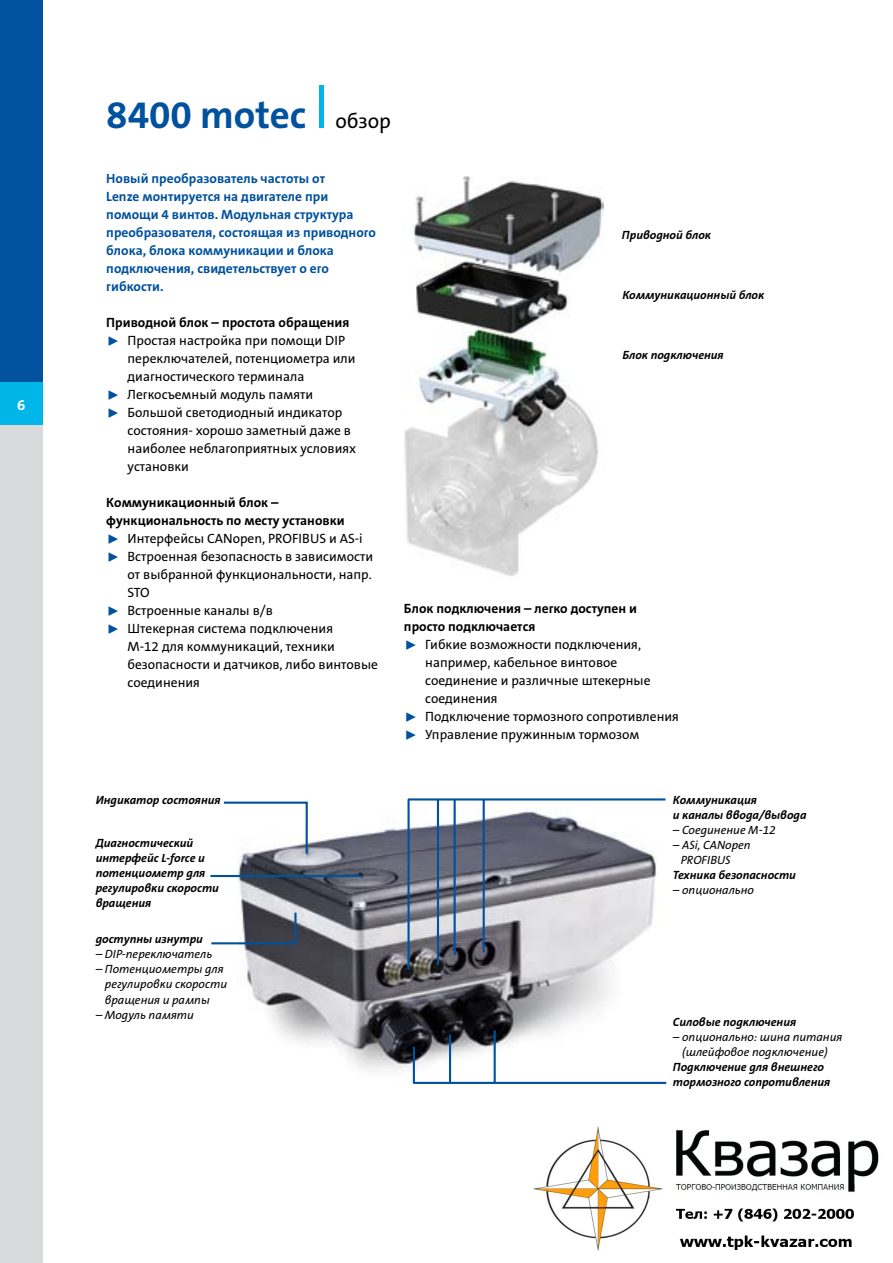
<style>
.page{position:relative;width:893px;height:1263px;background:#fff}
.page>*{position:absolute;margin:0;border:0;box-sizing:border-box;transform-origin:0 0}
.t1{font:700 39px "The Sans Cyr B7";color:#00519e}
.t2{font:21px "The Sans Cyr B5";color:#000}
.t3{font:700 15px "The Sans Cyr B7";color:#fff}
.t4{font:13.5px "The Sans Cyr B5";color:#000}
.t5{font:700 13.5px/18px "The Sans Cyr B7";color:#00519e}
.t6{font:700 13.5px/18px "The Sans Cyr B7";color:#000}
.t7{font:italic 700 12px/15px "The Sans Cyr B7";color:#000}
.t8{font:italic 12px/15px "The Sans Cyr B5";color:#000}
.s1{font-family:"The Sans Expert";color:#00519e}
</style>
<div class="page">
<div style="left:0;top:0;width:43px;height:383px;background:#00519e"></div>
<div style="left:0;top:425px;width:43px;height:838px;background:#d9dadb"></div>
<div style="left:0;top:383px;width:43px;height:42px;background:#00b6e8"></div>
<div style="left:319px;top:85px;width:5px;height:43px;background:#00b6e8"></div>
<img style="left:404px;top:176px;width:200px;height:400px">
<img style="left:237px;top:808px;width:430px;height:276px">
<hr style="left:483px;top:799px;width:2px;height:153px;background:#00519e">
<hr style="left:454px;top:799px;width:2px;height:156px;background:#00519e">
<hr style="left:437px;top:799px;width:2px;height:166px;background:#00519e">
<hr style="left:407px;top:799px;width:3px;height:170px;background:#00519e">
<hr style="left:408px;top:798px;width:257px;height:2px;background:#00519e">
<hr style="left:210px;top:875px;width:152px;height:2px;background:#00519e">
<hr style="left:413px;top:1047px;width:2px;height:37px;background:#00519e">
<hr style="left:449px;top:1034px;width:2px;height:50px;background:#00519e">
<hr style="left:494px;top:1030px;width:2px;height:54px;background:#00519e">
<hr style="left:414px;top:1082px;width:252px;height:2px;background:#00519e">
<svg style="left:223px;top:801px;width:86px;height:55px"></svg>
<svg style="left:211px;top:910px;width:87px;height:35px"></svg>
<img style="left:533px;top:1126px;width:346px;height:125px">
<p class="t3" style="left:17px;top:396px;width:10px">6</p>
<h1 class="t1" style="left:106px;top:93px;width:202px">8400 motec</h1>
<h2 class="t2" style="left:335px;top:109px;width:57px">обзор</h2>
<p class="t5" style="left:106px;top:169px;width:271px">Новый преобразователь частоты от<br>Lenze монтируется на двигателе при помощи 4 винтов. Модульная структура преобразователя, состоящая из приводного блока, блока коммуникации и блока подключения, свидетельствует о его гибкости.</p>
<p class="t6" style="left:106px;top:313px;width:245px">Приводной блок – простота обращения</p>
<p class="t4" style="left:106px;top:333px;width:240px"><span class="s1">˘</span> Простая настройка при помощи DIP</p>
<p class="t4" style="left:128px;top:351px;width:230px">переключателей, потенциометра или</p>
<p class="t4" style="left:128px;top:369px;width:178px">диагностического терминала</p>
<p class="t4" style="left:106px;top:387px;width:208px"><span class="s1">˘</span> Легкосъемный модуль памяти</p>
<p class="t4" style="left:106px;top:405px;width:238px"><span class="s1">˘</span> Большой светодиодный индикатор</p>
<p class="t4" style="left:128px;top:423px;width:225px">состояния- хорошо заметный даже в</p>
<p class="t4" style="left:128px;top:441px;width:230px">наиболее неблагоприятных условиях</p>
<p class="t4" style="left:128px;top:459px;width:63px">установки</p>
<p class="t6" style="left:106px;top:493px;width:240px">Коммуникационный блок – функциональность по месту установки</p>
<p class="t4" style="left:106px;top:531px;width:258px"><span class="s1">˘</span> Интерфейсы CANopen, PROFIBUS и AS-i</p>
<p class="t4" style="left:106px;top:549px;width:268px"><span class="s1">˘</span> Встроенная безопасность в зависимости</p>
<p class="t4" style="left:128px;top:567px;width:246px">от выбранной функциональности, напр.</p>
<p class="t4" style="left:128px;top:585px;width:24px">STO</p>
<p class="t4" style="left:106px;top:603px;width:168px"><span class="s1">˘</span> Встроенные каналы в/в</p>
<p class="t4" style="left:106px;top:621px;width:228px"><span class="s1">˘</span> Штекерная система подключения</p>
<p class="t4" style="left:128px;top:639px;width:209px">М-12 для коммуникаций, техники</p>
<p class="t4" style="left:128px;top:657px;width:252px">безопасности и датчиков, либо винтовые</p>
<p class="t4" style="left:128px;top:675px;width:74px">соединения</p>
<p class="t7" style="left:622px;top:227px;width:91px">Приводной блок</p>
<p class="t7" style="left:622px;top:287px;width:143px">Коммуникационный блок</p>
<p class="t7" style="left:622px;top:347px;width:103px">Блок подключения</p>
<p class="t6" style="left:404px;top:600px;width:235px">Блок подключения – легко доступен и просто подключается</p>
<p class="t4" style="left:404px;top:638px;width:239px"><span class="s1">˘</span> Гибкие возможности подключения,</p>
<p class="t4" style="left:425px;top:656px;width:194px">например, кабельное винтовое</p>
<p class="t4" style="left:425px;top:674px;width:227px">соединение и различные штекерные</p>
<p class="t4" style="left:425px;top:692px;width:74px">соединения</p>
<p class="t4" style="left:404px;top:710px;width:277px"><span class="s1">˘</span> Подключение тормозного сопротивления</p>
<p class="t4" style="left:404px;top:728px;width:237px"><span class="s1">˘</span> Управление пружинным тормозом</p>
<p class="t7" style="left:96px;top:793px;width:126px">Индикатор состояния</p>
<p class="t7" style="left:96px;top:836px;width:125px">Диагностический интерфейс L-force u потенциометр для регулировки скорости вращения</p>
<p class="t7" style="left:96px;top:932px;width:109px">доступны изнутри</p>
<p class="t8" style="left:96px;top:947px;width:118px">– DIP-переключатель</p>
<p class="t8" style="left:105px;top:962px;width:124px;text-indent:-9px">– Потенциометры для регулировки скорости вращения и рампы</p>
<p class="t8" style="left:96px;top:1007px;width:100px">– Модуль памяти</p>
<p class="t7" style="left:673px;top:793px;width:135px">Коммуникация<br>и каналы ввода/вывода</p>
<p class="t8" style="left:673px;top:823px;width:104px">– Соединение M-12</p>
<p class="t8" style="left:681px;top:838px;width:71px;text-indent:-8px">– ASi, CANopen<br>PROFIBUS</p>
<p class="t7" style="left:673px;top:868px;width:125px">Техника безопасности</p>
<p class="t8" style="left:673px;top:883px;width:82px">– опционально</p>
<p class="t7" style="left:673px;top:1015px;width:125px">Силовые подключения</p>
<p class="t8" style="left:673px;top:1030px;width:171px;text-align:center">– опционально: шина питания (шлейфовое подключение)</p>
<p class="t7" style="left:673px;top:1060px;width:159px">Подключение для внешнего тормозного сопротивления</p>
</div>
